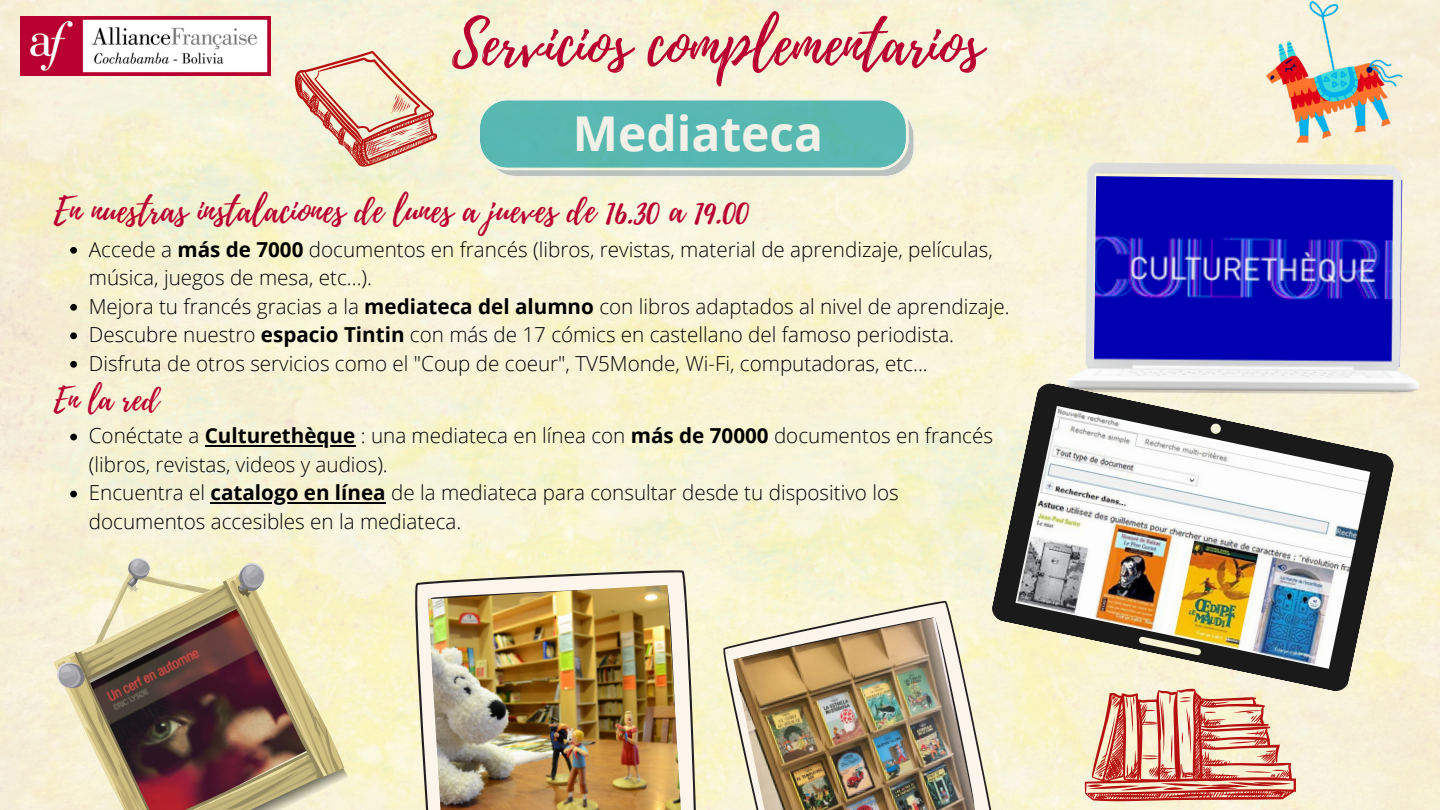
<style>
.page{position:relative;width:1440px;height:810px;background:#fff}
.page>*{position:absolute;margin:0;border:0;box-sizing:border-box;transform-origin:0 0}
.t1{font:60px "Playlist Script";color:#b80031}
.t2{font:700 48px "Open Sans";color:#f2f1e8}
.t3{font:34.6px "Playlist Script";color:#b80031}
.t4{font:31.6px "Playlist Script";color:#b80031}
.t5{font:300 20.6px/28.5px "Open Sans";color:#000}
.s1{font-weight:700}
</style>
<div class="page">
<img style="left:0;top:0;width:1440px;height:810px">
<img style="left:20px;top:16px;width:251px;height:60px">
<img style="left:1067px;top:162px;width:354px;height:232px">
<img style="left:1243px;top:2px;width:159px;height:140px">
<svg style="left:478px;top:98px;width:438px;height:80px;background:#73c0b8"></svg>
<svg style="left:719px;top:597px;width:283px;height:213px;background:#f2eecf"></svg>
<svg style="left:986px;top:802px;width:3px;height:8px"></svg>
<img style="left:733px;top:617px;width:248px;height:193px">
<svg style="left:413px;top:569px;width:285px;height:241px;background:#ded8c4"></svg>
<img style="left:989px;top:381px;width:407px;height:313px">
<svg style="left:70px;top:247px;width:7px;height:7px"></svg>
<svg style="left:70px;top:304px;width:7px;height:7px"></svg>
<svg style="left:70px;top:332px;width:7px;height:7px"></svg>
<svg style="left:70px;top:361px;width:7px;height:7px"></svg>
<svg style="left:70px;top:434px;width:7px;height:6px"></svg>
<hr style="left:205px;top:445px;width:150px;height:1px;background:#000">
<svg style="left:70px;top:491px;width:7px;height:6px"></svg>
<hr style="left:210px;top:502px;width:176px;height:1px;background:#000">
<img style="left:428px;top:585px;width:253px;height:225px">
<svg style="left:53px;top:539px;width:312px;height:271px;background:#b8a68b"></svg>
<svg style="left:1085px;top:689px;width:211px;height:112px;background:#e0a28f"></svg>
<svg style="left:295px;top:51px;width:142px;height:116px;background:#e8c4ae"></svg>
<p class="t1" style="left:452px;top:1px;width:532px">Servicios complementarios</p>
<p class="t2" style="left:573px;top:100px;width:252px">Mediateca</p>
<p class="t3" style="left:54px;top:185px;width:697px">En nuestras instalaciones de lunes a jueves de 16.30 a 19.00</p>
<p class="t5" style="left:89px;top:234px;width:905px">Accede a <span class="s1">más de 7000</span> documentos en francés (libros, revistas, material de aprendizaje, películas, música, juegos de mesa, etc...).</p>
<p class="t5" style="left:89px;top:291px;width:922px">Mejora tu francés gracias a la <span class="s1">mediateca del alumno</span> con libros adaptados al nivel de aprendizaje.</p>
<p class="t5" style="left:89px;top:320px;width:867px">Descubre nuestro <span class="s1">espacio Tintin</span> con más de 17 cómics en castellano del famoso periodista.</p>
<p class="t5" style="left:89px;top:348px;width:840px">Disfruta de otros servicios como el "Coup de coeur", TV5Monde, Wi-Fi, computadoras, etc...</p>
<p class="t4" style="left:54px;top:377px;width:107px">En la red</p>
<p class="t5" style="left:89px;top:421px;width:906px">Conéctate a <span class="s1">Culturethèque</span> : una mediateca en línea con <span class="s1">más de 70000</span> documentos en francés (libros, revistas, videos y audios).</p>
<p class="t5" style="left:89px;top:478px;width:811px">Encuentra el <span class="s1">catalogo en línea</span> de la mediateca para consultar desde tu dispositivo los documentos accesibles en la mediateca.</p>
</div>
